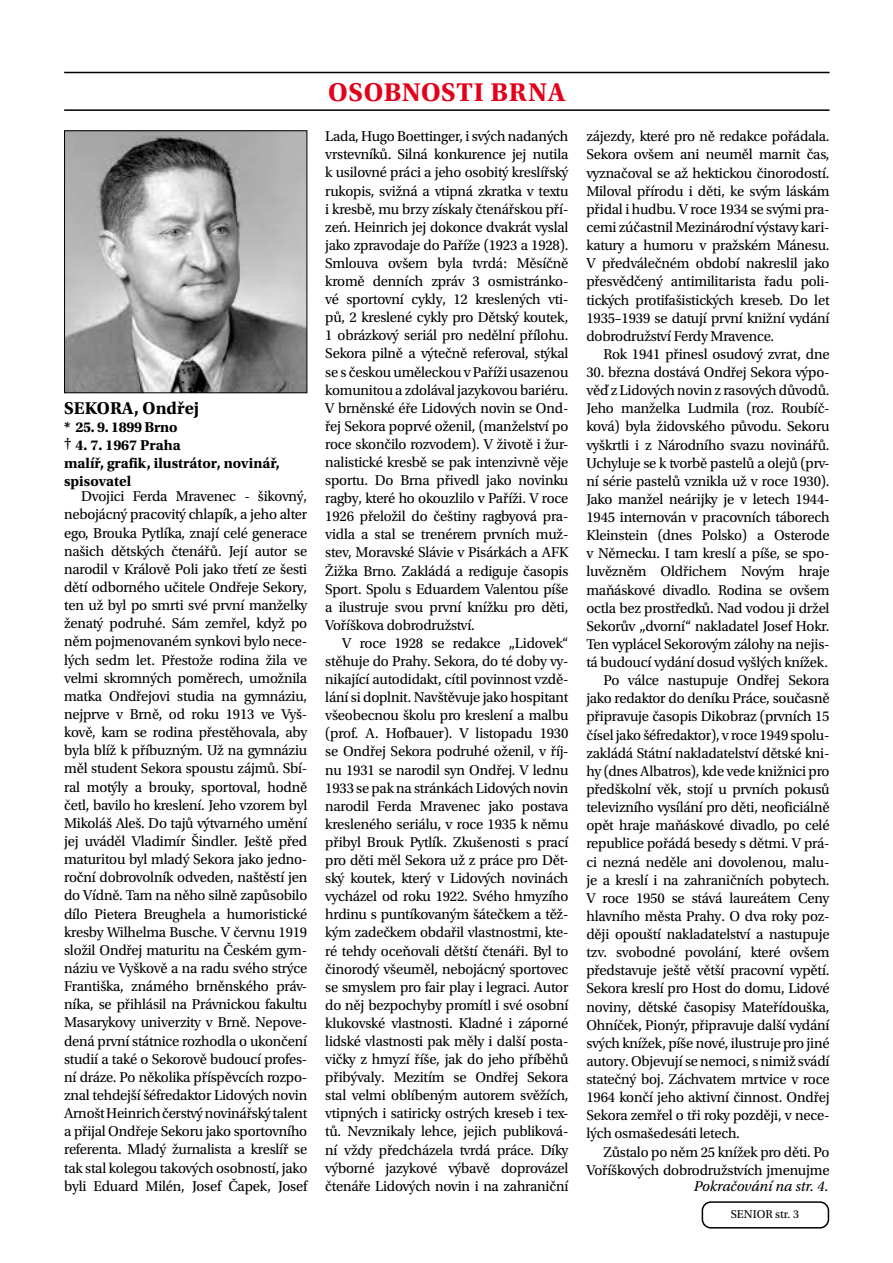
<style>
.page{position:relative;width:893px;height:1263px;background:#fff}
.page>*{position:absolute;margin:0;border:0;box-sizing:border-box;transform-origin:0 0}
.t1{font:700 27px "Utopia Std";letter-spacing:.025em;color:#e2001a}
.t2{font:700 18px "Utopia Std";color:#000}
.t3{font:15px/18.1px "Utopia Std";letter-spacing:-.015em;color:#000;text-align:justify}
.t4{font:700 15px/18.1px "Utopia Std";color:#000}
.t5{font:italic 15px "Utopia Std";letter-spacing:-.005em;color:#000}
.t6{font:12px "Utopia Std";color:#000}
</style>
<div class="page">
<div style="left:702px;top:1201px;width:127px;height:27px;border:2px solid #000;border-radius:9px"></div>
<hr style="left:64px;top:72px;width:766px;height:1px;background:#000">
<hr style="left:64px;top:109px;width:766px;height:2px;background:#000">
<img style="left:66px;top:132px;width:239px;height:259px">
<div style="left:64px;top:130px;width:243px;height:263px;border:1px solid #000"></div>
<p class="t2" style="left:64px;top:397px;width:137px">SEKORA, Ondřej</p>
<p class="t4" style="left:64px;top:418px;width:217px">* 25. 9. 1899 Brno<br>† 4. 7. 1967 Praha<br>malíř, grafik, ilustrátor, novinář, spisovatel</p>
<p class="t3" style="left:64px;top:488px;width:245px;text-indent:17px">Dvojici Ferda Mravenec - šikovný, nebojácný pracovitý chlapík, a jeho alter ego, Brouka Pytlíka, znají celé generace našich dětských čtenářů. Její autor se narodil v Králově Poli jako třetí ze šesti dětí odborného učitele Ondřeje Sekory, ten už byl po smrti své první manželky ženatý podruhé. Sám zemřel, když po něm pojmenovaném synkovi bylo nece&shy;lých sedm let. Přestože rodina žila ve velmi skromných poměrech, umožnila matka Ondřejovi studia na gymnáziu, nejprve v Brně, od roku 1913 ve Vyš&shy;kově, kam se rodina přestěhovala, aby byla blíž k příbuzným. Už na gymnáziu měl student Sekora spoustu zájmů. Sbí&shy;ral motýly a brouky, sportoval, hodně četl, bavilo ho kreslení. Jeho vzorem byl Mikoláš Aleš. Do tajů výtvarného umění jej uváděl Vladimír Šindler. Ještě před maturitou byl mladý Sekora jako jedno&shy;roční dobrovolník odveden, naštěstí jen do Vídně. Tam na něho silně zapůsobilo dílo Pietera Breughela a humoristické kresby Wilhelma Busche. V červnu 1919 složil Ondřej maturitu na Českém gym&shy;náziu ve Vyškově a na radu svého strýce Františka, známého brněnského práv&shy;níka, se přihlásil na Právnickou fakultu Masarykovy univerzity v Brně. Nepove&shy;dená první státnice rozhodla o ukončení studií a také o Sekorově budoucí profes&shy;ní dráze. Po několika příspěvcích rozpo&shy;znal tehdejší šéfredaktor Lidových novin Arnošt Heinrich čerstvý novinářský talent a přijal Ondřeje Sekoru jako sportovního referenta. Mladý žurnalista a kreslíř se tak stal kolegou takových osobností, jako byli Eduard Milén, Josef Čapek, Josef</p>
<h1 class="t1" style="left:328px;top:76px;width:239px">OSOBNOSTI BRNA</h1>
<p class="t3" style="left:325px;top:128px;width:245px">Lada, Hugo Boettinger, i svých nadaných vrstevníků. Silná konkurence jej nutila k usilovné práci a jeho osobitý kreslířský rukopis, svižná a vtipná zkratka v textu i kresbě, mu brzy získaly čtenářskou pří&shy;zeń. Heinrich jej dokonce dvakrát vyslal jako zpravodaje do Paříže (1923 a 1928).<br>Smlouva ovšem byla tvrdá: Měsíčně kromě denních zpráv 3 osmistránko&shy;vé sportovní cykly, 12 kreslených vti&shy;pů, 2 kreslené cykly pro Dětský koutek, 1 obrázkový seriál pro nedělní přílohu.<br>Sekora pilně a výtečně referoval, stýkal se s českou uměleckou v Paříži usazenou komunitou a zdolával jazykovou bariéru.<br>V brněnské éře Lidových novin se Ond&shy;řej Sekora poprvé oženil, (manželství po roce skončilo rozvodem). V životě i žur&shy;nalistické kresbě se pak intenzivně věje sportu. Do Brna přivedl jako novinku ragby, které ho okouzlilo v Paříži. V roce 1926 přeložil do češtiny ragbyová pra&shy;vidla a stal se trenérem prvních muž&shy;stev, Moravské Slávie v Pisárkách a AFK Žižka Brno. Zakládá a rediguje časopis Sport. Spolu s Eduardem Valentou píše a ilustruje svou první knížku pro děti, Voříškova dobrodružství.</p>
<p class="t3" style="left:325px;top:634px;width:245px;text-align:left;text-indent:17px">V roce 1928 se redakce „Lidovek“ stěhuje do Prahy. Sekora, do té doby vy&shy;nikající autodidakt, cítil povinnost vzdě&shy;lání si doplnit. Navštěvuje jako hospitant všeobecnou školu pro kreslení a malbu (prof. A. Hofbauer). V listopadu 1930 se Ondřej Sekora podruhé oženil, v říj&shy;nu 1931 se narodil syn Ondřej. V lednu 1933 se pak na stránkách Lidových novin narodil Ferda Mravenec jako postava kresleného seriálu, v roce 1935 k němu přibyl Brouk Pytlík. Zkušenosti s prací pro děti měl Sekora už z práce pro Dět&shy;ský koutek, který v Lidových novinách vycházel od roku 1922. Svého hmyzího hrdinu s puntíkovaným šátečkem a těž&shy;kým zadečkem obdařil vlastnostmi, kte&shy;ré tehdy oceňovali dětští čtenáři. Byl to činorodý všeuměl, nebojácný sportovec se smyslem pro fair play i legraci. Autor do něj bezpochyby promítl i své osobní klukovské vlastnosti. Kladné i záporné lidské vlastnosti pak měly i další posta&shy;vičky z hmyzí říše, jak do jeho příběhů přibývaly. Mezitím se Ondřej Sekora stal velmi oblíbeným autorem svěžích, vtipných i satiricky ostrých kreseb i tex&shy;tů. Nevznikaly lehce, jejich publiková&shy;ní vždy předcházela tvrdá práce. Díky výborné jazykové výbavě doprovázel čtenáře Lidových novin i na zahraniční</p>
<p class="t3" style="left:586px;top:128px;width:245px">zájezdy, které pro ně redakce pořádala.<br>Sekora ovšem ani neuměl marnit čas, vyznačoval se až hektickou činorodostí.<br>Miloval přírodu i děti, ke svým láskám přidal i hudbu. V roce 1934 se svými pra&shy;cemi zúčastnil Mezinárodní výstavy kari&shy;katury a humoru v pražském Mánesu.<br>V předválečném období nakreslil jako přesvědčený antimilitarista řadu poli&shy;tických protifašistických kreseb. Do let 1935–1939 se datují první knižní vydání dobrodružství Ferdy Mravence.</p>
<p class="t3" style="left:603px;top:345px;width:228px">Rok 1941 přinesl osudový zvrat, dne</p>
<p class="t3" style="left:586px;top:363px;width:245px">30. března dostává Ondřej Sekora výpo-</p>
<p class="t3" style="left:586px;top:381px;width:245px">věď z Lidových novin z rasových důvodů.</p>
<p class="t3" style="left:586px;top:400px;width:245px">Jeho manželka Ludmila (roz. Roubíč-</p>
<p class="t3" style="left:586px;top:418px;width:245px">ková) byla židovského původu. Sekoru</p>
<p class="t3" style="left:586px;top:436px;width:245px">vyškrtli i z Národního svazu novinářů.</p>
<p class="t3" style="left:586px;top:454px;width:245px">Uchyluje se k tvorbě pastelů a olejů (prv-</p>
<p class="t3" style="left:586px;top:472px;width:245px">ní série pastelů vznikla už v roce 1930).</p>
<p class="t3" style="left:586px;top:490px;width:245px">Jako manžel neárijky je v letech 1944-</p>
<p class="t3" style="left:586px;top:508px;width:245px">1945 internován v pracovních táborech</p>
<p class="t3" style="left:586px;top:526px;width:245px">Kleinstein (dnes Polsko) a Osterode</p>
<p class="t3" style="left:586px;top:545px;width:245px">v Německu. I tam kreslí a píše, se spo-</p>
<p class="t3" style="left:586px;top:563px;width:245px">luvězněm Oldřichem Novým hraje</p>
<p class="t3" style="left:586px;top:581px;width:245px">maňáskové divadlo. Rodina se ovšem</p>
<p class="t3" style="left:586px;top:599px;width:245px">octla bez prostředků. Nad vodou ji držel</p>
<p class="t3" style="left:586px;top:617px;width:245px">Sekorův „dvorní“ nakladatel Josef Hokr.</p>
<p class="t3" style="left:586px;top:635px;width:245px">Ten vyplácel Sekorovým zálohy na nejis-</p>
<p class="t3" style="left:586px;top:653px;width:243px">tá budoucí vydání dosud vyšlých knížek.</p>
<p class="t3" style="left:603px;top:671px;width:228px">Po válce nastupuje Ondřej Sekora</p>
<p class="t3" style="left:586px;top:690px;width:245px">jako redaktor do deníku Práce, současně</p>
<p class="t3" style="left:586px;top:708px;width:245px">připravuje časopis Dikobraz (prvních 15</p>
<p class="t3" style="left:586px;top:726px;width:245px">čísel jako šéfredaktor), v roce 1949 spolu-</p>
<p class="t3" style="left:586px;top:744px;width:245px">zakládá Státní nakladatelství dětské kni-</p>
<p class="t3" style="left:586px;top:762px;width:245px">hy (dnes Albatros), kde vede knižnici pro</p>
<p class="t3" style="left:586px;top:780px;width:245px">předškolní věk, stojí u prvních pokusů</p>
<p class="t3" style="left:586px;top:798px;width:245px">televizního vysílání pro děti, neoficiálně</p>
<p class="t3" style="left:586px;top:816px;width:245px">opět hraje maňáskové divadlo, po celé</p>
<p class="t3" style="left:586px;top:835px;width:245px">republice pořádá besedy s dětmi. V prá-</p>
<p class="t3" style="left:586px;top:853px;width:245px">ci nezná neděle ani dovolenou, malu-</p>
<p class="t3" style="left:586px;top:871px;width:245px">je a kreslí i na zahraničních pobytech.</p>
<p class="t3" style="left:586px;top:889px;width:245px">V roce 1950 se stává laureátem Ceny</p>
<p class="t3" style="left:586px;top:907px;width:245px">hlavního města Prahy. O dva roky poz-</p>
<p class="t3" style="left:586px;top:925px;width:245px">ději opouští nakladatelství a nastupuje</p>
<p class="t3" style="left:586px;top:943px;width:245px">tzv. svobodné povolání, které ovšem</p>
<p class="t3" style="left:586px;top:961px;width:245px">představuje ještě větší pracovní vypětí.</p>
<p class="t3" style="left:586px;top:980px;width:245px">Sekora kreslí pro Host do domu, Lidové</p>
<p class="t3" style="left:586px;top:998px;width:245px">noviny, dětské časopisy Mateřídouška,</p>
<p class="t3" style="left:586px;top:1016px;width:245px">Ohníček, Pionýr, připravuje další vydání</p>
<p class="t3" style="left:586px;top:1034px;width:245px">svých knížek, píše nové, ilustruje pro jiné</p>
<p class="t3" style="left:586px;top:1052px;width:245px">autory. Objevují se nemoci, s nimiž svádí</p>
<p class="t3" style="left:586px;top:1070px;width:245px">statečný boj. Záchvatem mrtvice v roce</p>
<p class="t3" style="left:586px;top:1088px;width:245px">1964 končí jeho aktivní činnost. Ondřej</p>
<p class="t3" style="left:586px;top:1106px;width:245px">Sekora zemřel o tři roky později, v nece-</p>
<p class="t3" style="left:586px;top:1125px;width:155px">lých osmašedesáti letech.</p>
<p class="t3" style="left:603px;top:1143px;width:228px">Zůstalo po něm 25 knížek pro děti. Po</p>
<p class="t3" style="left:586px;top:1161px;width:245px">Voříškových dobrodružstvích jmenujme</p>
<p class="t5" style="left:694px;top:1178px;width:136px">Pokračování na str. 4.</p>
<p class="t6" style="left:731px;top:1207px;width:70px">SENIOR str. 3</p>
</div>
